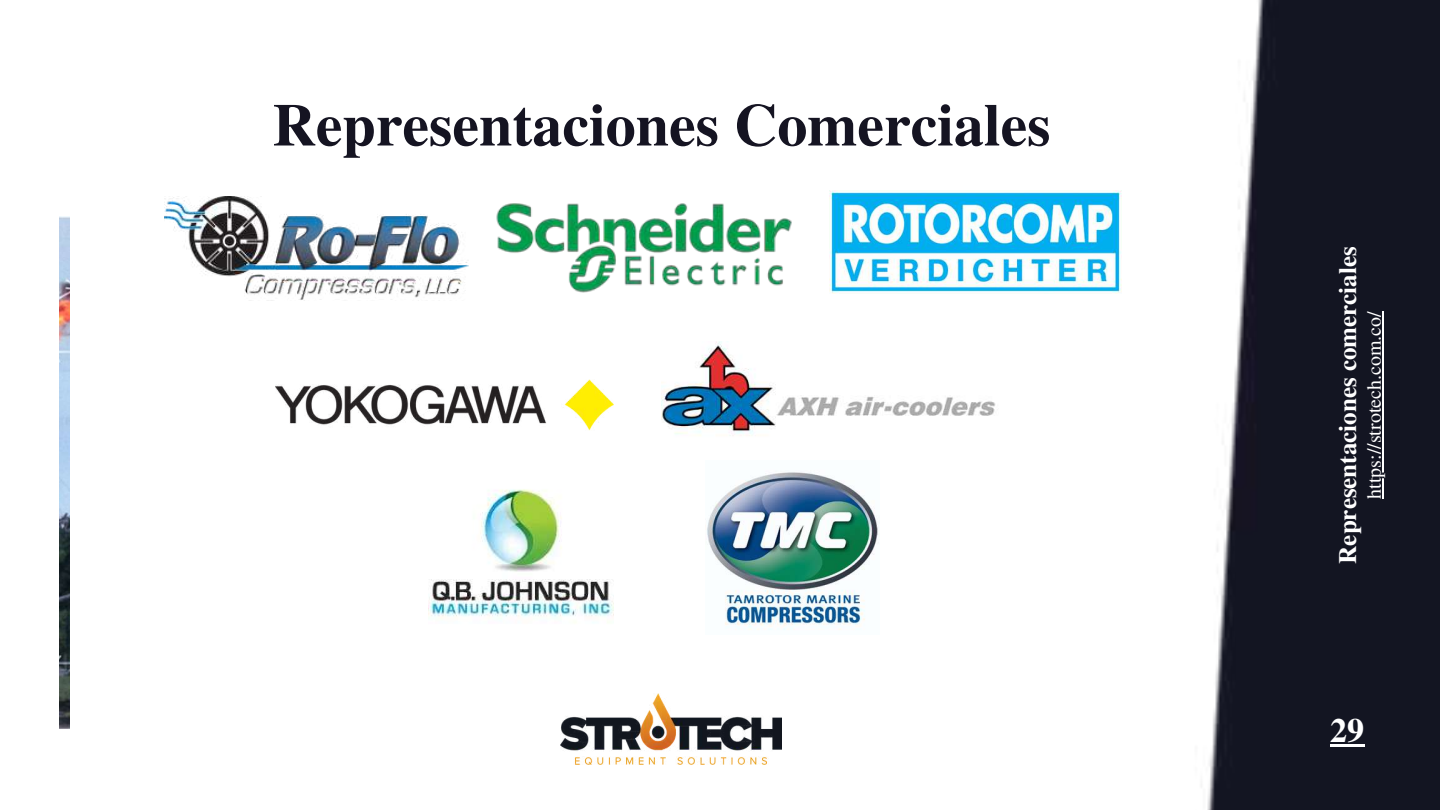
<style>
.page{position:relative;width:1440px;height:810px;background:#fff}
.page>*{position:absolute;margin:0;border:0;box-sizing:border-box;transform-origin:0 0}
.t1{font:700 60px "Te X Gyre Termes";color:#151422}
.t2{font:700 34px "Te X Gyre Termes";color:#fff}
.t3{font:700 25px "Te X Gyre Termes";color:#fff}
.t4{font:20px "Te X Gyre Termes";color:#fff}
</style>
<div class="page">
<img style="left:59px;top:217px;width:11px;height:512px">
<img style="left:560px;top:694px;width:222px;height:71px">
<img style="left:164px;top:196px;width:304px;height:104px">
<img style="left:829px;top:191px;width:293px;height:103px">
<img style="left:496px;top:203px;width:296px;height:90px">
<img style="left:275px;top:379px;width:339px;height:52px">
<img style="left:662px;top:342px;width:334px;height:94px">
<img style="left:429px;top:489px;width:185px;height:134px">
<img style="left:707px;top:472px;width:172px;height:158px">
<img style="left:1207px;top:0;width:233px;height:810px">
<hr style="left:1382px;top:311px;width:2px;height:188px;background:#fff">
<hr style="left:1330px;top:744px;width:34px;height:3px;background:#fff">
<h1 class="t1" style="left:272px;top:78px;width:780px">Representaciones Comerciales</h1>
<p class="t3" style="left:1328px;top:564px;width:319px;rotate:-90deg">Representaciones comerciales</p>
<p class="t4" style="left:1360px;top:499px;width:190px;rotate:-90deg">https://strotech.com.co/</p>
<h2 class="t2" style="left:1330px;top:704px;width:35px">29</h2>
</div>
